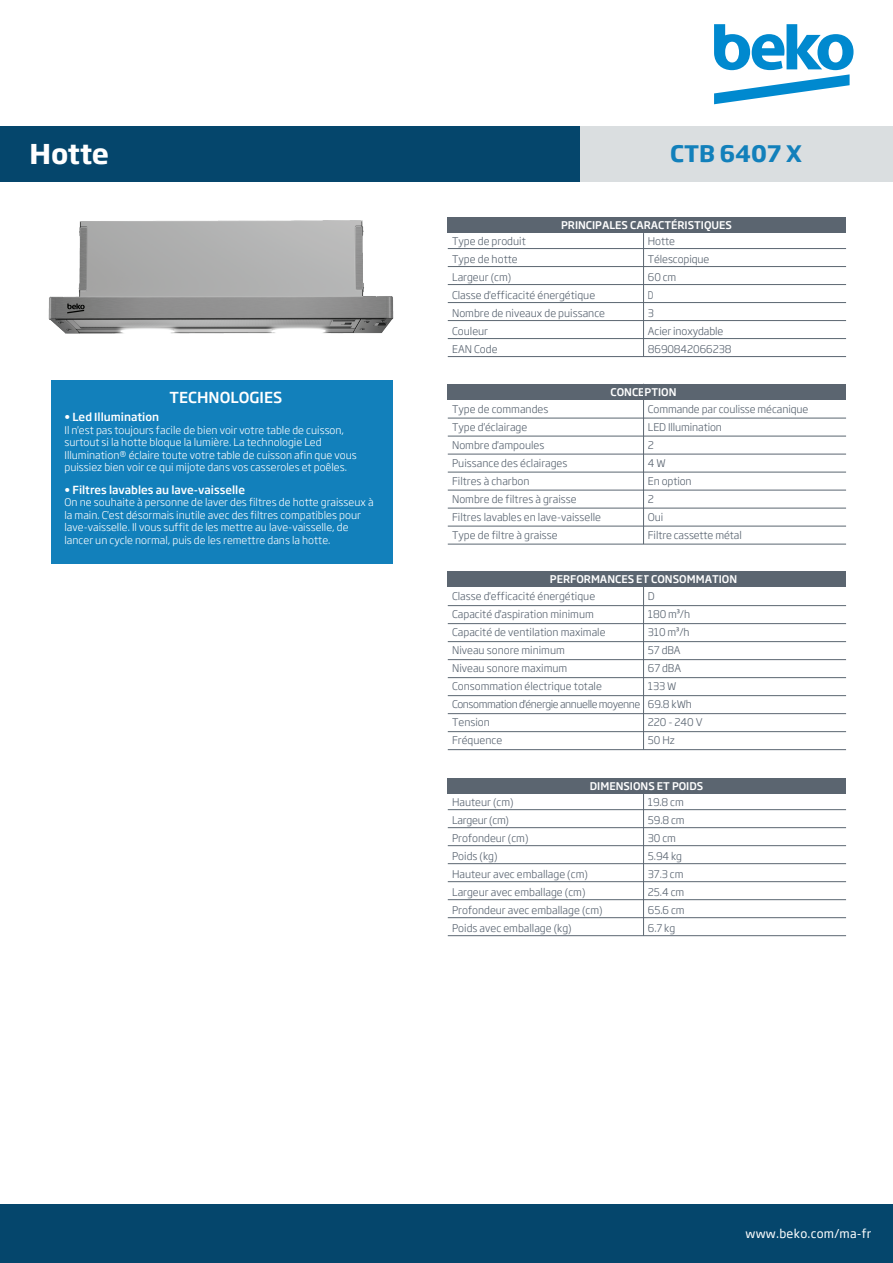
<style>
.page{position:relative;width:893px;height:1263px;background:#fff}
.page>*{position:absolute;margin:0;border:0;box-sizing:border-box;transform-origin:0 0}
.t1{font:700 27px "Soho Gothic Pro";letter-spacing:-.01em;color:#fff}
.t2{font:700 22.5px "Soho Gothic Pro";color:#1280bb}
.t3{font:500 15px "Soho Gothic Pro";color:#fff}
.t4{font:12px "Soho Gothic Pro";letter-spacing:.02em;color:#fff}
.t5{font:500 11.1px "Soho Gothic Pro";color:#fff}
.t6{font:300 10.5px "Soho Gothic Pro";color:#545f6c}
.t7{font:300 10.5px/12.6px "Soho Gothic Pro";color:#fff}
.t8{font:500 10.5px "Soho Gothic Pro";color:#fff}
.t9{font:300 10.5px/18px "Soho Gothic Pro";letter-spacing:-.04em;color:#545f6c}
.t10{font:300 10.5px "Soho Gothic Pro";letter-spacing:-.02em;color:#545f6c}
.t11{font:300 10.5px "Soho Gothic Pro";color:#545f6c;scale:.81 1}
.s1{font-family:"Myriad Pro";font-weight:400}
</style>
<div class="page">
<svg style="left:714px;top:24px;width:139px;height:80px"></svg>
<div style="left:0;top:127px;width:580px;height:55px;background:#05466c"></div>
<div style="left:580px;top:127px;width:313px;height:55px;background:#dadee0"></div>
<hr style="left:448px;top:248px;width:398px;height:1px;background:#5b6671">
<hr style="left:643px;top:233px;width:1px;height:124px;background:#5b6671">
<div style="left:448px;top:217px;width:398px;height:16px;background:#5b6570"></div>
<hr style="left:448px;top:266px;width:398px;height:1px;background:#5b6671">
<hr style="left:448px;top:284px;width:398px;height:1px;background:#5b6671">
<hr style="left:448px;top:302px;width:398px;height:1px;background:#5b6671">
<hr style="left:448px;top:356px;width:398px;height:1px;background:#5b6671">
<hr style="left:448px;top:418px;width:398px;height:1px;background:#5b6671">
<div style="left:448px;top:384px;width:398px;height:15px;background:#5b6570"></div>
<hr style="left:643px;top:384px;width:1px;height:160px;background:#5b6671">
<hr style="left:448px;top:809px;width:398px;height:1px;background:#5b6671">
<div style="left:448px;top:778px;width:398px;height:16px;background:#5b6570"></div>
<hr style="left:643px;top:792px;width:1px;height:144px;background:#5b6671">
<hr style="left:448px;top:827px;width:398px;height:1px;background:#5b6671">
<hr style="left:448px;top:845px;width:398px;height:1px;background:#5b6671">
<div style="left:0;top:1203px;width:893px;height:60px;background:#05466c"></div>
<hr style="left:448px;top:436px;width:398px;height:1px;background:#5b6671">
<hr style="left:448px;top:454px;width:398px;height:1px;background:#5b6671">
<hr style="left:448px;top:863px;width:398px;height:1px;background:#5b6671">
<hr style="left:448px;top:881px;width:398px;height:1px;background:#5b6671">
<hr style="left:448px;top:899px;width:398px;height:1px;background:#5b6671">
<hr style="left:448px;top:320px;width:398px;height:1px;background:#5b6671">
<hr style="left:448px;top:338px;width:398px;height:1px;background:#5b6671">
<hr style="left:448px;top:605px;width:398px;height:1px;background:#5b6671">
<div style="left:448px;top:571px;width:398px;height:16px;background:#5b6570"></div>
<hr style="left:643px;top:571px;width:1px;height:179px;background:#5b6671">
<hr style="left:448px;top:623px;width:398px;height:1px;background:#5b6671">
<hr style="left:448px;top:641px;width:398px;height:1px;background:#5b6671">
<hr style="left:448px;top:472px;width:398px;height:1px;background:#5b6671">
<hr style="left:448px;top:490px;width:398px;height:1px;background:#5b6671">
<hr style="left:448px;top:659px;width:398px;height:1px;background:#5b6671">
<hr style="left:448px;top:677px;width:398px;height:1px;background:#5b6671">
<hr style="left:448px;top:695px;width:398px;height:1px;background:#5b6671">
<hr style="left:448px;top:713px;width:398px;height:1px;background:#5b6671">
<hr style="left:448px;top:917px;width:398px;height:1px;background:#5b6671">
<hr style="left:448px;top:935px;width:398px;height:1px;background:#5b6671">
<hr style="left:448px;top:508px;width:398px;height:1px;background:#5b6671">
<hr style="left:448px;top:526px;width:398px;height:1px;background:#5b6671">
<hr style="left:448px;top:544px;width:398px;height:1px;background:#5b6671">
<hr style="left:448px;top:731px;width:398px;height:1px;background:#5b6671">
<hr style="left:448px;top:749px;width:398px;height:1px;background:#5b6671">
<div style="left:51px;top:380px;width:342px;height:183px;background:#1280bb"></div>
<img style="left:48px;top:220px;width:346px;height:114px">
<h1 class="t1" style="left:30px;top:133px;width:81px">Hotte</h1>
<h2 class="t2" style="left:670px;top:135px;width:134px">CTB 6407 X</h2>
<p class="t8" style="left:561px;top:217px;width:172px">PRINCIPALES CARACTÉRISTIQUES</p>
<p class="t8" style="left:624px;top:217px;width:49px">GENERAL</p>
<p class="t6" style="left:452px;top:234px;width:75px">Type de produit</p>
<p class="t6" style="left:648px;top:234px;width:29px">Hotte</p>
<p class="t6" style="left:452px;top:252px;width:67px">Type de hotte</p>
<p class="t6" style="left:648px;top:252px;width:63px">Télescopique</p>
<p class="t6" style="left:452px;top:270px;width:61px">Largeur (cm)</p>
<p class="t6" style="left:648px;top:270px;width:30px">60 cm</p>
<p class="t6" style="left:452px;top:288px;width:145px">Classe d'efficacité énergétique</p>
<p class="t11" style="left:648px;top:288px;width:8px">D</p>
<h3 class="t3" style="left:170px;top:385px;width:114px">TECHNOLOGIES</h3>
<p class="t5" style="left:64px;top:408px;width:96px">• Led Illumination</p>
<p class="t7" style="left:64px;top:423px;width:294px">Il n'est pas toujours facile de bien voir votre table de cuisson, surtout si la hotte bloque la lumière. La technologie Led Illumination® éclaire toute votre table de cuisson afin que vous puissiez bien voir ce qui mijote dans vos casseroles et poêles.</p>
<p class="t5" style="left:64px;top:481px;width:182px">• Filtres lavables au lave-vaisselle</p>
<p class="t7" style="left:64px;top:496px;width:311px">On ne souhaite à personne de laver des filtres de hotte graisseux à la main. C'est désormais inutile avec des filtres compatibles pour lave-vaisselle. Il vous suffit de les mettre au lave-vaisselle, de lancer un cycle normal, puis de les remettre dans la hotte.</p>
<p class="t6" style="left:452px;top:306px;width:154px">Nombre de niveaux de puissance</p>
<p class="t6" style="left:648px;top:306px;width:8px">3</p>
<p class="t6" style="left:452px;top:324px;width:37px">Couleur</p>
<p class="t6" style="left:648px;top:324px;width:77px">Acier inoxydable</p>
<p class="t6" style="left:452px;top:342px;width:47px">EAN Code</p>
<p class="t6" style="left:648px;top:342px;width:85px">8690842066238</p>
<p class="t8" style="left:611px;top:384px;width:67px">CONCEPTION</p>
<p class="t6" style="left:452px;top:402px;width:98px">Type de commandes</p>
<p class="t6" style="left:648px;top:402px;width:162px">Commande par coulisse mécanique</p>
<p class="t6" style="left:452px;top:420px;width:77px">Type d'éclairage</p>
<p class="t6" style="left:648px;top:420px;width:76px">LED Illumination</p>
<p class="t6" style="left:452px;top:438px;width:94px">Nombre d'ampoules</p>
<p class="t6" style="left:648px;top:438px;width:8px">2</p>
<p class="t6" style="left:452px;top:456px;width:117px">Puissance des éclairages</p>
<p class="t6" style="left:648px;top:456px;width:19px">4 W</p>
<p class="t6" style="left:452px;top:474px;width:79px">Filtres à charbon</p>
<p class="t6" style="left:648px;top:474px;width:45px">En option</p>
<p class="t6" style="left:452px;top:492px;width:126px">Nombre de filtres à graisse</p>
<p class="t6" style="left:648px;top:492px;width:8px">2</p>
<p class="t6" style="left:452px;top:510px;width:151px">Filtres lavables en lave-vaisselle</p>
<p class="t6" style="left:648px;top:510px;width:17px">Oui</p>
<p class="t6" style="left:452px;top:528px;width:107px">Type de filtre à graisse</p>
<p class="t6" style="left:648px;top:528px;width:95px">Filtre cassette métal</p>
<p class="t8" style="left:550px;top:571px;width:189px">PERFORMANCES ET CONSOMMATION</p>
<p class="t6" style="left:452px;top:590px;width:145px">Classe d'efficacité énergétique</p>
<p class="t6" style="left:648px;top:590px;width:8px">D</p>
<p class="t6" style="left:452px;top:608px;width:143px">Capacité d'aspiration minimum</p>
<p class="t6" style="left:648px;top:608px;width:44px">180 m<span class="s1">³</span>/h</p>
<p class="t6" style="left:452px;top:626px;width:155px">Capacité de ventilation maximale</p>
<p class="t6" style="left:648px;top:626px;width:43px">310 m<span class="s1">³</span>/h</p>
<p class="t6" style="left:452px;top:644px;width:114px">Niveau sonore minimum</p>
<p class="t6" style="left:648px;top:644px;width:34px">57 dBA</p>
<p class="t6" style="left:452px;top:662px;width:117px">Niveau sonore maximum</p>
<p class="t6" style="left:648px;top:662px;width:35px">67 dBA</p>
<p class="t6" style="left:452px;top:680px;width:151px">Consommation électrique totale</p>
<p class="t9" style="left:452px;top:677px;width:241px;text-indent:196px">133 W<br>Consommation d'énergie annuelle moyenne 69.8 kWh</p>
<p class="t6" style="left:452px;top:716px;width:39px">Tension</p>
<p class="t6" style="left:648px;top:716px;width:56px">220 - 240 V</p>
<p class="t6" style="left:452px;top:734px;width:52px">Fréquence</p>
<p class="t6" style="left:648px;top:734px;width:28px">50 Hz</p>
<p class="t6" style="left:452px;top:795px;width:63px">Hauteur (cm)</p>
<p class="t10" style="left:452px;top:813px;width:58px">Largeur (cm)</p>
<p class="t8" style="left:590px;top:778px;width:115px">DIMENSIONS ET POIDS</p>
<p class="t6" style="left:648px;top:813px;width:38px">59.8 cm</p>
<p class="t6" style="left:648px;top:795px;width:38px">19.8 cm</p>
<p class="t6" style="left:452px;top:831px;width:78px">Profondeur (cm)</p>
<p class="t6" style="left:648px;top:831px;width:30px">30 cm</p>
<p class="t6" style="left:452px;top:849px;width:47px">Poids (kg)</p>
<p class="t6" style="left:648px;top:849px;width:36px">5.94 kg</p>
<p class="t6" style="left:452px;top:867px;width:137px">Hauteur avec emballage (cm)</p>
<p class="t6" style="left:648px;top:867px;width:37px">37.3 cm</p>
<p class="t6" style="left:452px;top:885px;width:135px">Largeur avec emballage (cm)</p>
<p class="t6" style="left:648px;top:885px;width:38px">25.4 cm</p>
<p class="t6" style="left:452px;top:903px;width:152px">Profondeur avec emballage (cm)</p>
<p class="t6" style="left:648px;top:903px;width:38px">65.6 cm</p>
<p class="t6" style="left:452px;top:921px;width:121px">Poids avec emballage (kg)</p>
<p class="t6" style="left:648px;top:921px;width:29px">6.7 kg</p>
<p class="t4" style="left:745px;top:1224px;width:127px">www.beko.com/ma-fr</p>
</div>
